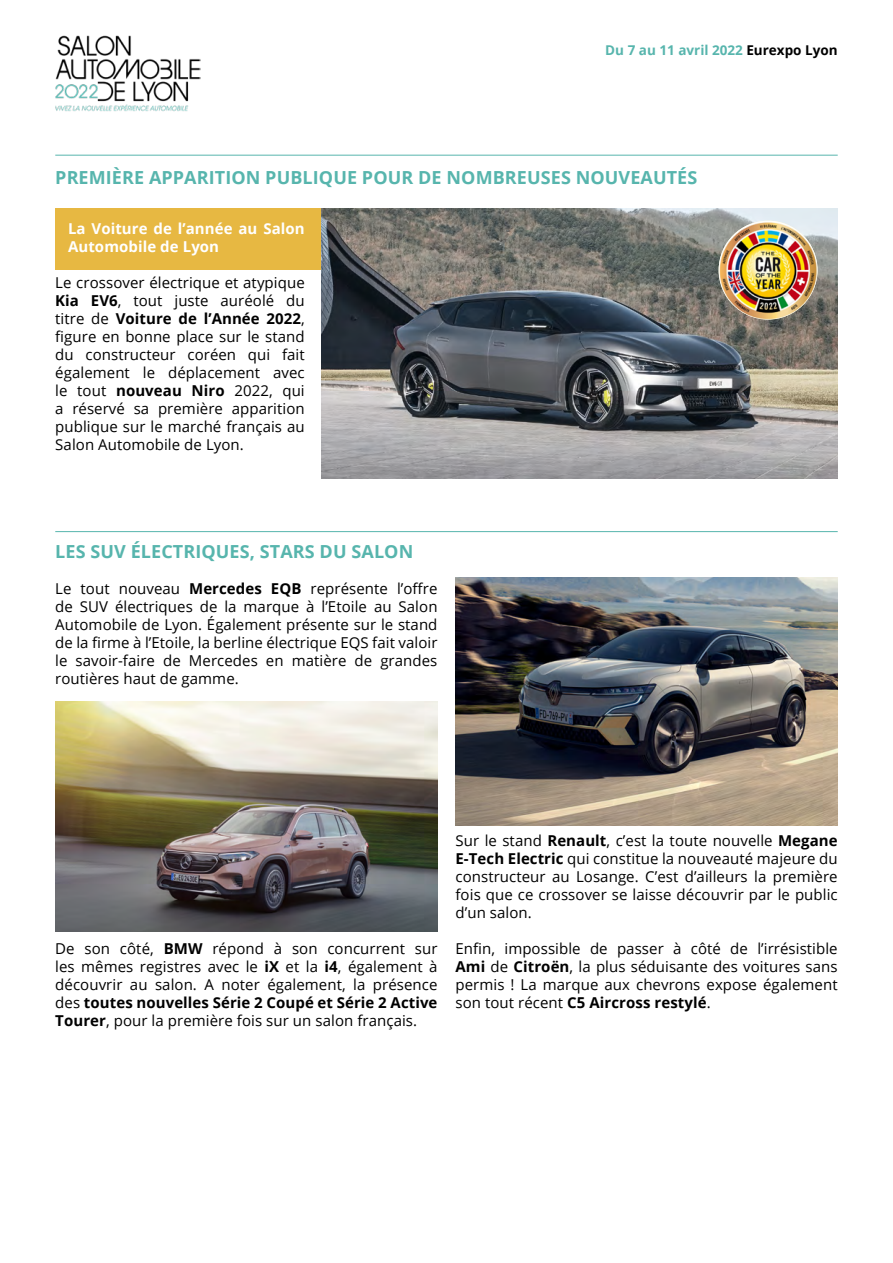
<style>
.page{position:relative;width:893px;height:1263px;background:#fff}
.page>*{position:absolute;margin:0;border:0;box-sizing:border-box;transform-origin:0 0}
.t1{font:700 18px "Open Sans";letter-spacing:.005em;color:#57b5ad}
.t2{font:15px/18px "Open Sans";letter-spacing:.005em;color:#000;text-align:justify}
.t3{font:700 15px/18px "Open Sans";letter-spacing:.005em;color:#fff}
.t4{font:700 13.5px "Open Sans";color:#57b5ad}
.s1{color:#000}
.s2{font-weight:700}
</style>
<div class="page">
<img style="left:55px;top:35px;width:146px;height:76px">
<div style="left:55px;top:208px;width:624px;height:62px;background:#e7b842"></div>
<img style="left:322px;top:208px;width:516px;height:270px">
<img style="left:719px;top:221px;width:98px;height:98px;border-radius:49px">
<img style="left:455px;top:577px;width:383px;height:249px">
<img style="left:55px;top:702px;width:382px;height:229px">
<hr style="left:55px;top:531px;width:783px;height:1px;background:#57b5ad">
<hr style="left:55px;top:155px;width:783px;height:1px;background:#57b5ad">
<p class="t4" style="left:605px;top:41px;width:234px">Du 7 au 11 avril 2022 <span class="s1">Eurexpo Lyon</span></p>
<p class="t1" style="left:55px;top:165px;width:644px">PREMIÈRE APPARITION PUBLIQUE POUR DE NOMBREUSES NOUVEAUTÉS</p>
<p class="t3" style="left:68px;top:219px;width:238px">La Voiture de l’année au Salon<br>Automobile de Lyon</p>
<p class="t2" style="left:55px;top:273px;width:251px">Le crossover électrique et atypique <span class="s2">Kia EV6</span>, tout juste auréolé du titre de <span class="s2">Voiture de l’Année 2022</span>, figure en bonne place sur le stand du constructeur coréen qui fait également le déplacement avec le tout <span class="s2">nouveau Niro</span> 2022, qui a réservé sa première apparition publique sur le marché français au Salon Automobile de Lyon.</p>
<p class="t1" style="left:55px;top:539px;width:360px">LES SUV ÉLECTRIQUES, STARS DU SALON</p>
<p class="t2" style="left:55px;top:579px;width:384px">Le tout nouveau <span class="s2">Mercedes EQB</span> représente l’offre de SUV électriques de la marque à l’Etoile au Salon Automobile de Lyon. Également présente sur le stand de la firme à l’Etoile, la berline électrique EQS fait valoir le savoir-faire de Mercedes en matière de grandes routières haut de gamme.</p>
<p class="t2" style="left:55px;top:939px;width:384px">De son côté, <span class="s2">BMW</span> répond à son concurrent sur les mêmes registres avec le <span class="s2">iX</span> et la <span class="s2">i4</span>, également à découvrir au salon. A noter également, la présence des <span class="s2">toutes nouvelles Série 2 Coupé et Série 2 Active Tourer</span>, pour la première fois sur un salon français.</p>
<p class="t2" style="left:455px;top:831px;width:384px">Sur le stand <span class="s2">Renault</span>, c’est la toute nouvelle <span class="s2">Megane E-Tech Electric</span> qui constitue la nouveauté majeure du constructeur au Losange. C’est d’ailleurs la première fois que ce crossover se laisse découvrir par le public d’un salon.</p>
<p class="t2" style="left:455px;top:939px;width:384px">Enfin, impossible de passer à côté de l’irrésistible <span class="s2">Ami</span> de <span class="s2">Citroën</span>, la plus séduisante des voitures sans permis ! La marque aux chevrons expose également son tout récent <span class="s2">C5 Aircross restylé</span>.</p>
</div>
